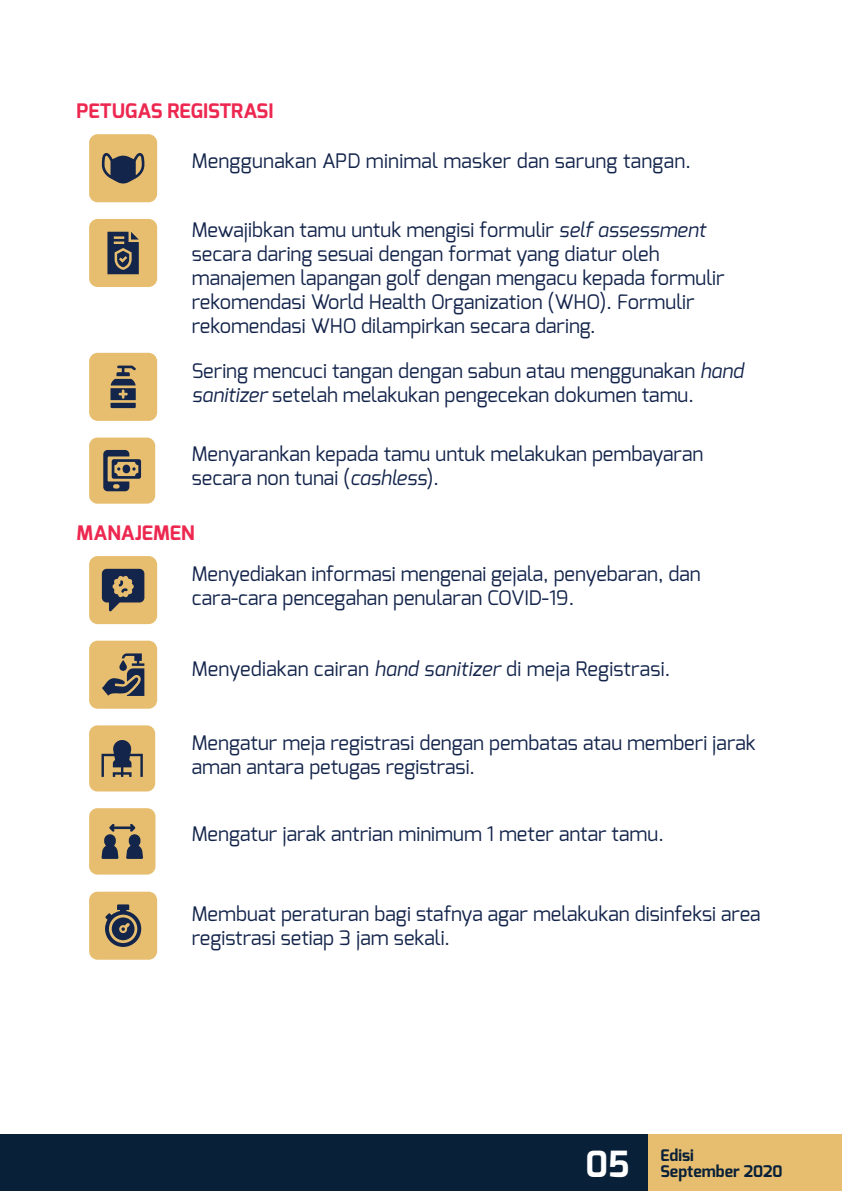
<style>
.page{position:relative;width:842px;height:1191px;background:#fff}
.page>*{position:absolute;margin:0;border:0;box-sizing:border-box;transform-origin:0 0}
.t1{font:700 36px "Exo";color:#fff}
.t2{font:20px/24px "Exo";color:#13244b}
.t3{font:700 20px "Exo";color:#ed2850}
.t4{font:700 16px/16px "Exo";color:#092039}
.s1{font-style:italic}
</style>
<div class="page">
<div style="left:89px;top:134px;width:68px;height:68px;background:#e7be6f;border-radius:9px"></div>
<svg style="left:102px;top:153px;width:42px;height:31px"></svg>
<div style="left:89px;top:353px;width:68px;height:68px;background:#e7be6f;border-radius:9px"></div>
<svg style="left:110px;top:365px;width:26px;height:43px"></svg>
<div style="left:89px;top:437px;width:66px;height:67px;background:#e7be6f;border-radius:8px"></div>
<svg style="left:103px;top:450px;width:38px;height:41px"></svg>
<div style="left:89px;top:219px;width:68px;height:68px;background:#e7be6f;border-radius:9px"></div>
<svg style="left:107px;top:232px;width:32px;height:42px"></svg>
<div style="left:89px;top:556px;width:68px;height:68px;background:#e7be6f;border-radius:9px"></div>
<svg style="left:102px;top:569px;width:42px;height:42px"></svg>
<div style="left:89px;top:808px;width:66px;height:66px;background:#e7be6f;border-radius:8px"></div>
<svg style="left:101px;top:824px;width:42px;height:35px"></svg>
<div style="left:89px;top:891px;width:68px;height:68px;background:#e7be6f;border-radius:9px"></div>
<svg style="left:105px;top:904px;width:36px;height:43px"></svg>
<div style="left:89px;top:725px;width:66px;height:66px;background:#e7be6f;border-radius:8px"></div>
<svg style="left:102px;top:740px;width:41px;height:37px"></svg>
<div style="left:89px;top:640px;width:68px;height:68px;background:#e7be6f;border-radius:9px"></div>
<svg style="left:102px;top:653px;width:42px;height:43px"></svg>
<div style="left:0;top:1134px;width:842px;height:57px;background:#e7be6f"></div>
<div style="left:0;top:1134px;width:648px;height:57px;background:#092039"></div>
<p class="t3" style="left:77px;top:97px;width:198px">PETUGAS REGISTRASI</p>
<p class="t2" style="left:192px;top:149px;width:501px">Menggunakan APD minimal masker dan sarung tangan.</p>
<p class="t2" style="left:192px;top:218px;width:534px">Mewajibkan tamu untuk mengisi formulir <span class="s1">self assessment </span>secara daring sesuai dengan format yang diatur oleh manajemen lapangan golf dengan mengacu kepada formulir rekomendasi World Health Organization (WHO). Formulir rekomendasi WHO dilampirkan secara daring.</p>
<p class="t2" style="left:192px;top:359px;width:553px">Sering mencuci tangan dengan sabun atau menggunakan <span class="s1">hand sanitizer</span> setelah melakukan pengecekan dokumen tamu.</p>
<p class="t2" style="left:192px;top:442px;width:513px">Menyarankan kepada tamu untuk melakukan pembayaran secara non tunai (<span class="s1">cashless</span>).</p>
<p class="t3" style="left:77px;top:519px;width:120px">MANAJEMEN</p>
<p class="t2" style="left:192px;top:562px;width:510px">Menyediakan informasi mengenai gejala, penyebaran, dan cara-cara pencegahan penularan COVID-19.</p>
<p class="t2" style="left:192px;top:657px;width:480px">Menyediakan cairan <span class="s1">hand sanitizer</span> di meja Registrasi.</p>
<p class="t2" style="left:192px;top:730px;width:566px">Mengatur meja registrasi dengan pembatas atau memberi jarak aman antara petugas registrasi.</p>
<p class="t2" style="left:192px;top:822px;width:473px">Mengatur jarak antrian minimum 1 meter antar tamu.</p>
<p class="t2" style="left:192px;top:902px;width:570px">Membuat peraturan bagi stafnya agar melakukan disinfeksi area registrasi setiap 3 jam sekali.</p>
<h1 class="t1" style="left:586px;top:1140px;width:46px">05</h1>
<p class="t4" style="left:660px;top:1146px;width:124px">Edisi<br>September 2020</p>
</div>
